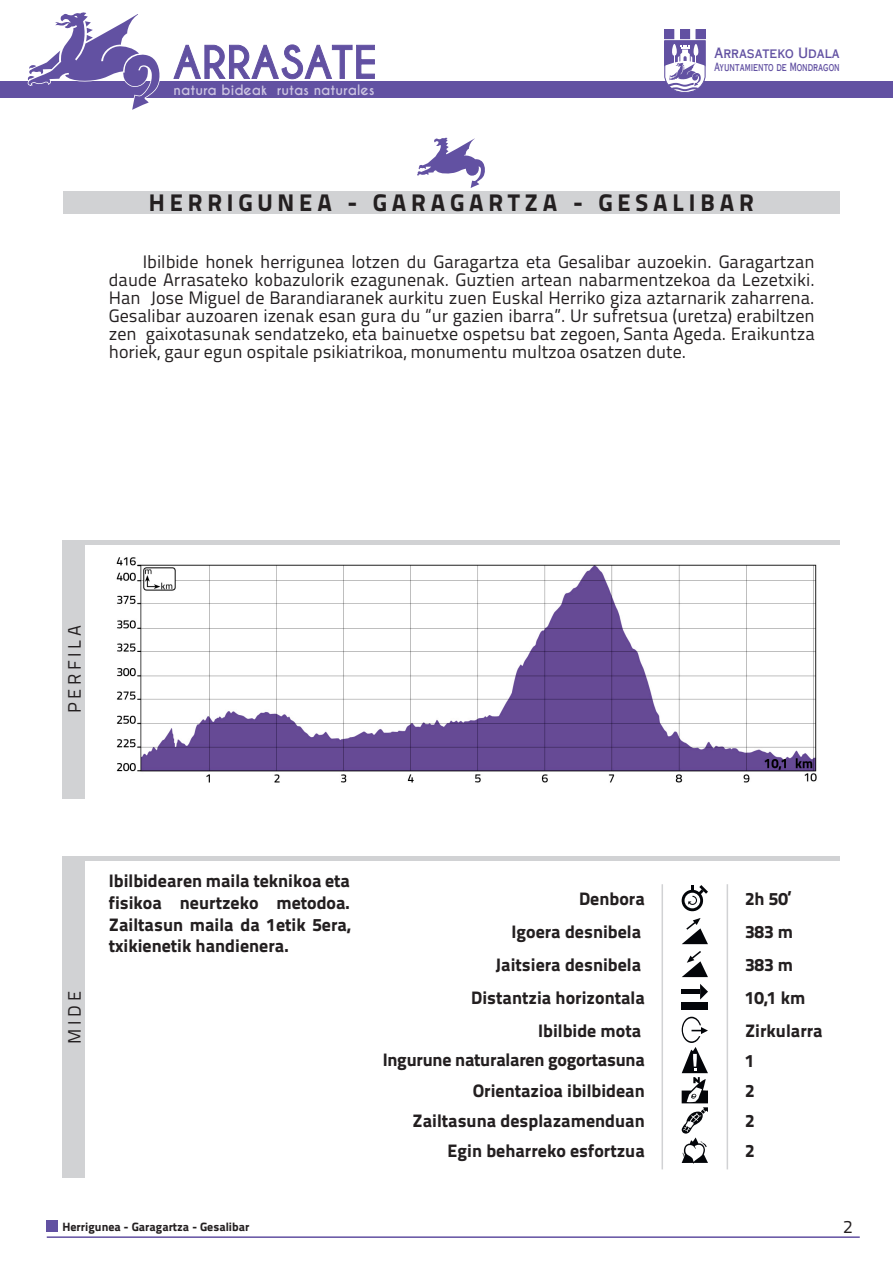
<style>
.page{position:relative;width:893px;height:1263px;background:#fff}
.page>*{position:absolute;margin:0;border:0;box-sizing:border-box;transform-origin:0 0}
.t1{font:24px "Titillium Text 25 L 999 wt";letter-spacing:.2em;color:#231f20}
.t2{font:18px/18px "Titillium Text 25 L 400 wt";color:#231f20;text-align:justify}
.t3{font:18px/21.6px "Titillium Text 25 L 999 wt";color:#231f20;text-align:justify}
.t4{font:18px "Titillium Text 25 L 400 wt";letter-spacing:.2em;color:#231f20}
.t5{font:14.1px "Copperplate Thirty AB";color:#6251a2}
.t6{font:700 13.5px "Caviar Dreams";color:#ccc5e1}
.t7{font:12px "Titillium Text 25 L 999 wt";color:#231f20}
.t8{font:11.25px "Copperplate Thirty AB";color:#6251a2;scale:.8 1}
</style>
<div class="page">
<div style="left:0;top:82px;width:893px;height:16px;background:#6251a2"></div>
<div style="left:665px;top:30px;width:9px;height:9px;background:#6251a2"></div>
<div style="left:696px;top:30px;width:9px;height:9px;background:#6251a2"></div>
<div style="left:681px;top:30px;width:9px;height:9px;background:#6251a2"></div>
<div style="left:680px;top:30px;width:10px;height:9px;border:1px solid #6251a2"></div>
<svg style="left:664px;top:41px;width:41px;height:51px"></svg>
<svg style="left:173px;top:44px;width:202px;height:35px"></svg>
<svg style="left:27px;top:12px;width:134px;height:98px"></svg>
<hr style="left:47px;top:1236px;width:813px;height:2px;background:#6251a2">
<div style="left:47px;top:1221px;width:11px;height:11px;background:#6251a2"></div>
<img style="left:85px;top:544px;width:755px;height:239px">
<hr style="left:85px;top:540px;width:755px;height:4px;background:#d1d2d4">
<div style="left:63px;top:540px;width:22px;height:258px;background:#d1d2d4"></div>
<hr style="left:85px;top:857px;width:755px;height:4px;background:#d1d2d4">
<div style="left:63px;top:857px;width:22px;height:321px;background:#d1d2d4"></div>
<svg style="left:682px;top:885px;width:26px;height:26px"></svg>
<svg style="left:682px;top:918px;width:26px;height:26px"></svg>
<div style="left:682px;top:989px;width:18px;height:5px;background:#030509"></div>
<svg style="left:700px;top:984px;width:8px;height:15px"></svg>
<div style="left:682px;top:1003px;width:26px;height:7px;background:#030509"></div>
<svg style="left:682px;top:1017px;width:26px;height:147px"></svg>
<svg style="left:682px;top:951px;width:26px;height:26px"></svg>
<hr style="left:661px;top:885px;width:2px;height:284px;background:#d1d2d4">
<hr style="left:727px;top:885px;width:1px;height:284px;background:#d1d2d4">
<div style="left:63px;top:191px;width:777px;height:22px;background:#d1d2d4"></div>
<svg style="left:417px;top:137px;width:68px;height:51px"></svg>
<p class="t6" style="left:174px;top:81px;width:202px">natura bideak rutas naturales</p>
<p class="t5" style="left:714px;top:44px;width:127px">Arrasateko Udala</p>
<p class="t8" style="left:714px;top:61px;width:158px">Ayuntamiento de Mondragon</p>
<p class="t1" style="left:149px;top:184px;width:606px">HERRIGUNEA - GARAGARTZA - GESALIBAR</p>
<p class="t2" style="left:109px;top:252px;width:707px;text-indent:34px">Ibilbide honek herrigunea lotzen du Garagartza eta Gesalibar auzoekin. Garagartzan daude Arrasateko kobazulorik ezagunenak. Guztien artean nabarmentzekoa da Lezetxiki.<br>Han Jose Miguel de Barandiaranek aurkitu zuen Euskal Herriko giza aztarnarik zaharrena.<br>Gesalibar auzoaren izenak esan gura du “ur gazien ibarra”. Ur sufretsua (uretza) erabiltzen zen gaixotasunak sendatzeko, eta bainuetxe ospetsu bat zegoen, Santa Ageda. Eraikuntza horiek, gaur egun ospitale psikiatrikoa, monumentu multzoa osatzen dute.</p>
<p class="t4" style="left:61px;top:713px;width:90px;rotate:-90deg">PERFILA</p>
<p class="t2" style="left:64px;top:1043px;width:54px;rotate:-90deg">MIDE</p>
<p class="t3" style="left:109px;top:869px;width:243px">Ibilbidearen maila teknikoa eta fisikoa neurtzeko metodoa.<br>Zailtasun maila da 1etik 5era, txikienetik handienera.</p>
<p class="t7" style="left:63px;top:1217px;width:188px">Herrigunea - Garagartza - Gesalibar</p>
<p class="t3" style="left:579px;top:887px;width:67px">Denbora</p>
<p class="t3" style="left:511px;top:919px;width:131px">Igoera desnibela</p>
<p class="t3" style="left:496px;top:952px;width:147px">Jaitsiera desnibela</p>
<p class="t3" style="left:471px;top:985px;width:175px">Distantzia horizontala</p>
<p class="t3" style="left:538px;top:1018px;width:104px">Ibilbide mota</p>
<p class="t3" style="left:383px;top:1048px;width:264px">Ingurune naturalaren gogortasuna</p>
<p class="t3" style="left:473px;top:1079px;width:174px">Orientazioa ibilbidean</p>
<p class="t3" style="left:412px;top:1109px;width:234px">Zailtasuna desplazamenduan</p>
<p class="t3" style="left:448px;top:1139px;width:199px">Egin beharreko esfortzua</p>
<p class="t3" style="left:745px;top:887px;width:48px">2h 50’</p>
<p class="t3" style="left:745px;top:919px;width:50px">383 m</p>
<p class="t3" style="left:745px;top:952px;width:50px">383 m</p>
<p class="t3" style="left:745px;top:985px;width:62px">10,1 km</p>
<p class="t3" style="left:745px;top:1018px;width:79px">Zirkularra</p>
<p class="t3" style="left:745px;top:1048px;width:11px">1</p>
<p class="t3" style="left:745px;top:1079px;width:11px">2</p>
<p class="t3" style="left:745px;top:1109px;width:11px">2</p>
<p class="t3" style="left:745px;top:1139px;width:11px">2</p>
<p class="t2" style="left:843px;top:1217px;width:11px">2</p>
</div>
